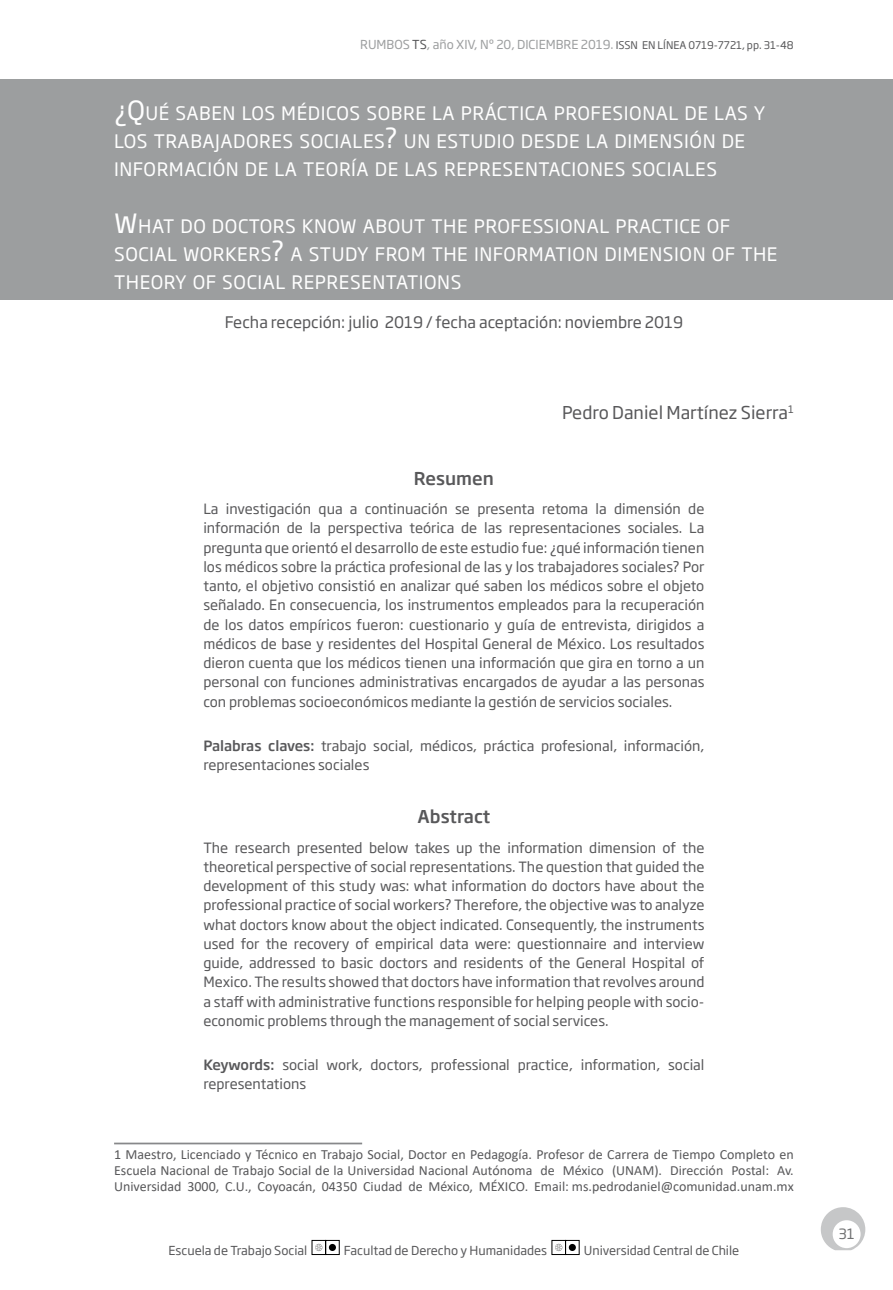
<style>
.page{position:relative;width:893px;height:1290px;background:#fff}
.page>*{position:absolute;margin:0;border:0;box-sizing:border-box;transform-origin:0 0}
.t1{font:18.38px/28px "Soho Gothic Pro";letter-spacing:.03em;color:#fff}
.t2{font:17.5px "Soho Gothic Pro";color:#58585a}
.t3{font:500 17.5px "Soho Gothic Pro";color:#58585a}
.t4{font:15.75px "Soho Gothic Pro";color:#58585a}
.t5{font:14px/19.2px "Soho Gothic Pro";color:#58585a;text-align:justify}
.t6{font:14px/15.8px "Calibri";color:#58585a;text-align:justify}
.t7{font:14px "Soho Gothic Pro";color:#707172}
.t8{font:12.25px "Soho Gothic Pro";color:#58585a}
.t9{font:12.25px "Soho Gothic Pro";color:#9c9e9f}
.s1{color:#58585a}
.s2{font-size:10.5px;color:#58585a}
.s3{font-size:26.25px}
.s4{font-weight:500}
</style>
<div class="page">
<svg style="left:312px;top:1240px;width:27px;height:14px"></svg>
<div style="left:329px;top:1244px;width:7px;height:7px;background:#000;border-radius:50%"></div>
<svg style="left:552px;top:1240px;width:27px;height:14px"></svg>
<div style="left:569px;top:1244px;width:7px;height:7px;background:#000;border-radius:50%"></div>
<svg style="left:820px;top:1207px;width:45px;height:43px"></svg>
<div style="left:0;top:79px;width:893px;height:221px;background:#9c9e9f"></div>
<hr style="left:114px;top:1142px;width:248px;height:2px;background:#87888a">
<p class="t9" style="left:360px;top:35px;width:435px">RUMBOS <span class="s1">TS</span>, año XIV, Nº 20, DICIEMBRE 2019. <span class="s2">ISSN EN LÍNEA 0719-7721, pp. 31-48</span></p>
<h1 class="t1" style="left:114px;top:98px;width:653px"><span class="s3">¿Q</span>UÉ SABEN LOS MÉDICOS SOBRE LA PRÁCTICA PROFESIONAL DE LAS Y<br>LOS TRABAJADORES SOCIALES<span class="s3">?</span> UN ESTUDIO DESDE LA DIMENSIÓN DE<br>INFORMACIÓN DE LA TEORÍA DE LAS REPRESENTACIONES SOCIALES</h1>
<h1 class="t1" style="left:114px;top:211px;width:665px"><span class="s3">W</span>HAT DO DOCTORS KNOW ABOUT THE PROFESSIONAL PRACTICE OF<br>SOCIAL WORKERS<span class="s3">?</span> A STUDY FROM THE INFORMATION DIMENSION OF THE<br>THEORY OF SOCIAL REPRESENTATIONS</h1>
<p class="t4" style="left:225px;top:310px;width:460px">Fecha recepción: julio 2019 / fecha aceptación: noviembre 2019</p>
<p class="t2" style="left:562px;top:399px;width:233px">Pedro Daniel Martínez Sierra<sup>1</sup></p>
<p class="t3" style="left:414px;top:465px;width:81px">Resumen</p>
<p class="t5" style="left:203px;top:499px;width:503px">La investigación qua a continuación se presenta retoma la dimensión de información de la perspectiva teórica de las representaciones sociales. La pregunta que orientó el desarrollo de este estudio fue: ¿qué información tienen los médicos sobre la práctica profesional de las y los trabajadores sociales? Por tanto, el objetivo consistió en analizar qué saben los médicos sobre el objeto señalado. En consecuencia, los instrumentos empleados para la recuperación de los datos empíricos fueron: cuestionario y guía de entrevista, dirigidos a médicos de base y residentes del Hospital General de México. Los resultados dieron cuenta que los médicos tienen una información que gira en torno a un personal con funciones administrativas encargados de ayudar a las personas con problemas socioeconómicos mediante la gestión de servicios sociales.</p>
<p class="t5" style="left:203px;top:735px;width:503px"><span class="s4">Palabras claves:</span> trabajo social, médicos, práctica profesional, información, representaciones sociales</p>
<p class="t3" style="left:418px;top:803px;width:74px">Abstract</p>
<p class="t5" style="left:203px;top:837px;width:503px">The research presented below takes up the information dimension of the theoretical perspective of social representations. The question that guided the development of this study was: what information do doctors have about the professional practice of social workers? Therefore, the objective was to analyze what doctors know about the object indicated. Consequently, the instruments used for the recovery of empirical data were: questionnaire and interview guide, addressed to basic doctors and residents of the General Hospital of Mexico. The results showed that doctors have information that revolves around a staff with administrative functions responsible for helping people with socio&shy;economic problems through the management of social services.</p>
<p class="t5" style="left:203px;top:1054px;width:503px"><span class="s4">Keywords:</span> social work, doctors, professional practice, information, social representations</p>
<p class="t6" style="left:114px;top:1146px;width:681px">1 Maestro, Licenciado y Técnico en Trabajo Social, Doctor en Pedagogía. Profesor de Carrera de Tiempo Completo en Escuela Nacional de Trabajo Social de la Universidad Nacional Autónoma de México (UNAM). Dirección Postal: Av.<br>Universidad 3000, C.U., Coyoacán, 04350 Ciudad de México, MÉXICO. Email: ms.pedrodaniel@comunidad.unam.mx</p>
<p class="t8" style="left:169px;top:1240px;width:140px">Escuela de Trabajo Social</p>
<p class="t8" style="left:344px;top:1240px;width:205px">Facultad de Derecho y Humanidades</p>
<p class="t8" style="left:584px;top:1240px;width:157px">Universidad Central de Chile</p>
<p class="t7" style="left:838px;top:1222px;width:18px">31</p>
</div>
